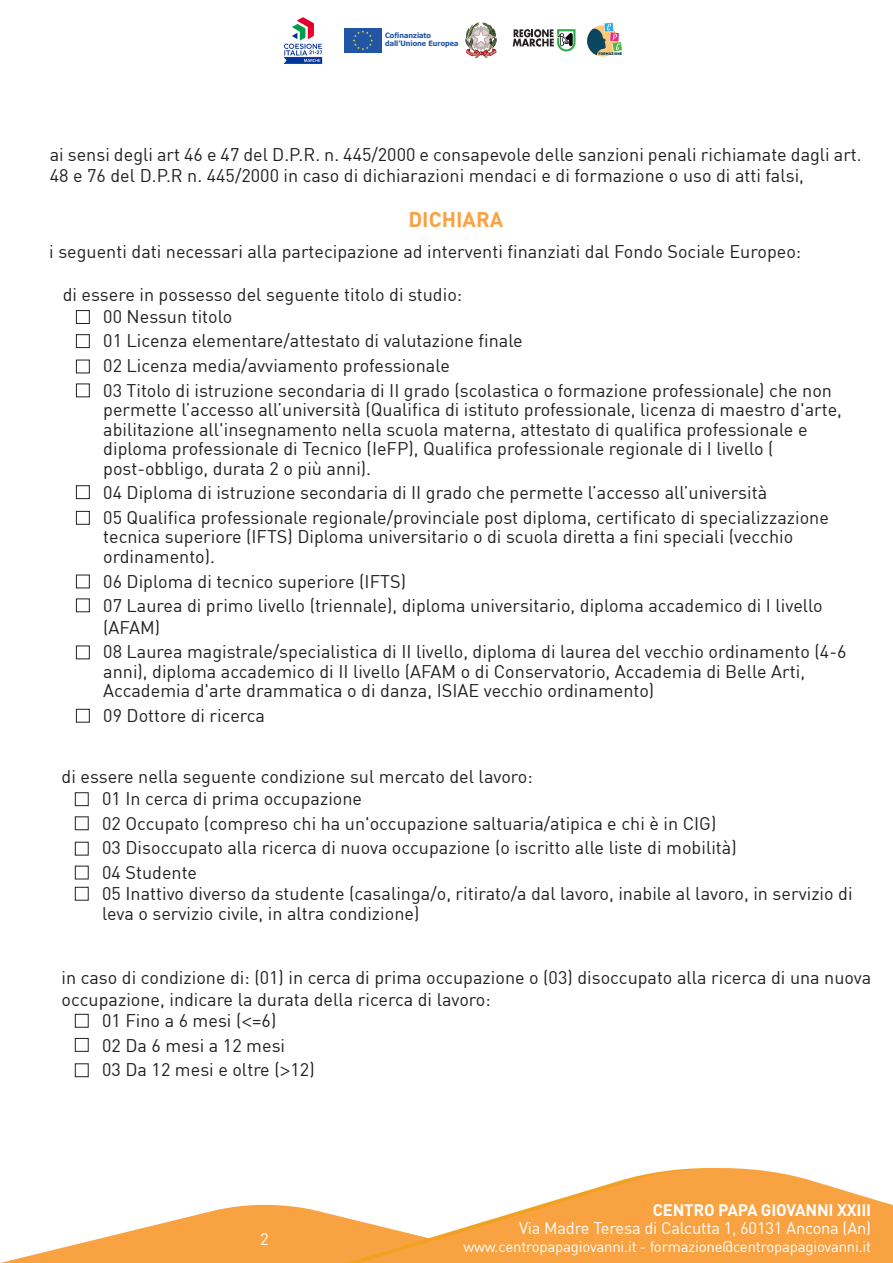
<style>
.page{position:relative;width:893px;height:1263px;background:#fff}
.page>*{position:absolute;margin:0;border:0;box-sizing:border-box;transform-origin:0 0}
.t1{font:700 21px "DIN";color:#f9a242}
.t2{font:18px/24.6px "DIN";color:#231f20}
.t3{font:16.5px "DIN";letter-spacing:-.015em;color:#fff}
.t4{font:700 16.5px "DIN";letter-spacing:-.015em;color:#fff}
.t5{font:15px "DIN";letter-spacing:-.015em;color:#fff}
.t6{font:700 7.35px/8.7px "Tahoma";color:#2256a4}
.s1{font-family:"Myriad Pro"}
</style>
<div class="page">
<div style="left:76px;top:310px;width:14px;height:14px;background:#fff;border:1px solid #231f20"></div>
<div style="left:76px;top:334px;width:14px;height:14px;background:#fff;border:1px solid #231f20"></div>
<div style="left:76px;top:360px;width:14px;height:13px;background:#fff;border:1px solid #231f20"></div>
<div style="left:76px;top:384px;width:14px;height:13px;background:#fff;border:1px solid #231f20"></div>
<div style="left:76px;top:485px;width:14px;height:14px;background:#fff;border:1px solid #231f20"></div>
<div style="left:76px;top:511px;width:14px;height:13px;background:#fff;border:1px solid #231f20"></div>
<div style="left:76px;top:575px;width:14px;height:13px;background:#fff;border:1px solid #231f20"></div>
<div style="left:76px;top:599px;width:14px;height:13px;background:#fff;border:1px solid #231f20"></div>
<div style="left:76px;top:646px;width:14px;height:13px;background:#fff;border:1px solid #231f20"></div>
<div style="left:76px;top:709px;width:14px;height:13px;background:#fff;border:1px solid #231f20"></div>
<div style="left:75px;top:792px;width:13px;height:14px;background:#fff;border:1px solid #231f20"></div>
<div style="left:75px;top:817px;width:13px;height:13px;background:#fff;border:1px solid #231f20"></div>
<div style="left:75px;top:842px;width:13px;height:13px;background:#fff;border:1px solid #231f20"></div>
<div style="left:75px;top:866px;width:13px;height:13px;background:#fff;border:1px solid #231f20"></div>
<div style="left:75px;top:887px;width:13px;height:13px;background:#fff;border:1px solid #231f20"></div>
<div style="left:75px;top:1014px;width:13px;height:13px;background:#fff;border:1px solid #231f20"></div>
<div style="left:75px;top:1038px;width:13px;height:13px;background:#fff;border:1px solid #231f20"></div>
<div style="left:75px;top:1063px;width:13px;height:14px;background:#fff;border:1px solid #231f20"></div>
<svg style="left:0;top:1205px;width:253px;height:58px"></svg>
<svg style="left:253px;top:1204px;width:13px;height:59px"></svg>
<svg style="left:266px;top:1168px;width:627px;height:95px;fill:#f9a242"></svg>
<svg style="left:513px;top:29px;width:62px;height:23px"></svg>
<svg style="left:465px;top:22px;width:32px;height:36px"></svg>
<div style="left:344px;top:28px;width:37px;height:25px;background:#2256a4"></div>
<svg style="left:353px;top:30px;width:20px;height:20px"></svg>
<img style="left:283px;top:17px;width:40px;height:47px">
<svg style="left:587px;top:23px;width:35px;height:34px"></svg>
<p class="t6" style="left:385px;top:31px;width:75px">Cofinanziato dall’Unione Europea</p>
<p class="t2" style="left:50px;top:143px;width:814px;line-height:21.6px">ai sensi degli art 46 e 47 del D.P.R. n. 445/2000 e consapevole delle sanzioni penali richiamate dagli art.<br>48 e 76 del D.P.R n. 445/2000 in caso di dichiarazioni mendaci e di formazione o uso di atti falsi,</p>
<p class="t1" style="left:408px;top:206px;width:96px">DICHIARA</p>
<p class="t2" style="left:49px;top:239px;width:753px">i seguenti dati necessari alla partecipazione ad interventi finanziati dal Fondo Sociale Europeo:</p>
<p class="t2" style="left:103px;top:284px;width:360px;line-height:21.6px;text-indent:-40px">di essere in possesso del seguente titolo di studio:<br>00 Nessun titolo</p>
<p class="t2" style="left:103px;top:328px;width:730px">01 Licenza elementare/attestato di valutazione finale<br>02 Licenza media/avviamento professionale<br>03 Titolo di istruzione secondaria di II grado (scolastica o formazione professionale) che non</p>
<p class="t2" style="left:103px;top:400px;width:740px;line-height:19.5px">permette l’accesso all’università (Qualifica di istituto professionale, licenza di maestro d'arte, abilitazione all'insegnamento nella scuola materna, attestato di qualifica professionale e diploma professionale di Tecnico (IeFP), Qualifica professionale regionale di I livello ( post-obbligo, durata 2 o più anni).</p>
<p class="t2" style="left:103px;top:480px;width:727px">04 Diploma di istruzione secondaria di II grado che permette l’accesso all’università<br>05 Qualifica professionale regionale/provinciale post diploma, certificato di specializzazione</p>
<p class="t2" style="left:103px;top:527px;width:691px;line-height:19.5px">tecnica superiore (IFTS) Diploma universitario o di scuola diretta a fini speciali (vecchio ordinamento).</p>
<p class="t2" style="left:103px;top:568px;width:721px">06 Diploma di tecnico superiore (IFTS)<br>07 Laurea di primo livello (triennale), diploma universitario, diploma accademico di I livello</p>
<p class="t2" style="left:103px;top:615px;width:745px">(AFAM)<br>08 Laurea magistrale/specialistica di II livello, diploma di laurea del vecchio ordinamento (4-6</p>
<p class="t2" style="left:103px;top:661px;width:703px;line-height:19.5px">anni), diploma accademico di II livello (AFAM o di Conservatorio, Accademia di Belle Arti,<br>Accademia d'arte drammatica o di danza, ISIAE vecchio ordinamento)</p>
<p class="t2" style="left:103px;top:703px;width:163px">09 Dottore di ricerca</p>
<p class="t2" style="left:102px;top:766px;width:432px;line-height:21.6px;text-indent:-40px">di essere nella seguente condizione sul mercato del lavoro:<br>01 In cerca di prima occupazione</p>
<p class="t2" style="left:102px;top:810px;width:636px">02 Occupato (compreso chi ha un'occupazione saltuaria/atipica e chi è in CIG)<br>03 Disoccupato alla ricerca di nuova occupazione (o iscritto alle liste di mobilità)<br>04 Studente</p>
<p class="t2" style="left:102px;top:884px;width:752px;line-height:19.5px">05 Inattivo diverso da studente (casalinga/o, ritirato/a dal lavoro, inabile al lavoro, in servizio di leva o servizio civile, in altra condizione)</p>
<p class="t2" style="left:62px;top:965px;width:811px">in caso di condizione di: (01) in cerca di prima occupazione o (03) disoccupato alla ricerca di una nuova</p>
<p class="t2" style="left:62px;top:986px;width:431px">occupazione, indicare la durata della ricerca di lavoro:</p>
<p class="t2" style="left:102px;top:1008px;width:176px">01 Fino a 6 mesi (<span class="s1">&lt;</span>=6)</p>
<p class="t2" style="left:102px;top:1032px;width:214px">02 Da 6 mesi a 12 mesi<br>03 Da 12 mesi e oltre (<span class="s1">&gt;</span>12)</p>
<p class="t3" style="left:260px;top:1229px;width:10px">2</p>
<p class="t3" style="left:261px;top:1237px;width:10px">2</p>
<p class="t4" style="left:653px;top:1199px;width:220px">CENTRO PAPA GIOVANNI XXIII</p>
<p class="t3" style="left:519px;top:1218px;width:354px">Via Madre Teresa di Calcutta 1, 60131 Ancona (An)</p>
<p class="t5" style="left:463px;top:1237px;width:409px">www.centropapagiovanni.it - formazione@centropapagiovanni.it</p>
</div>
